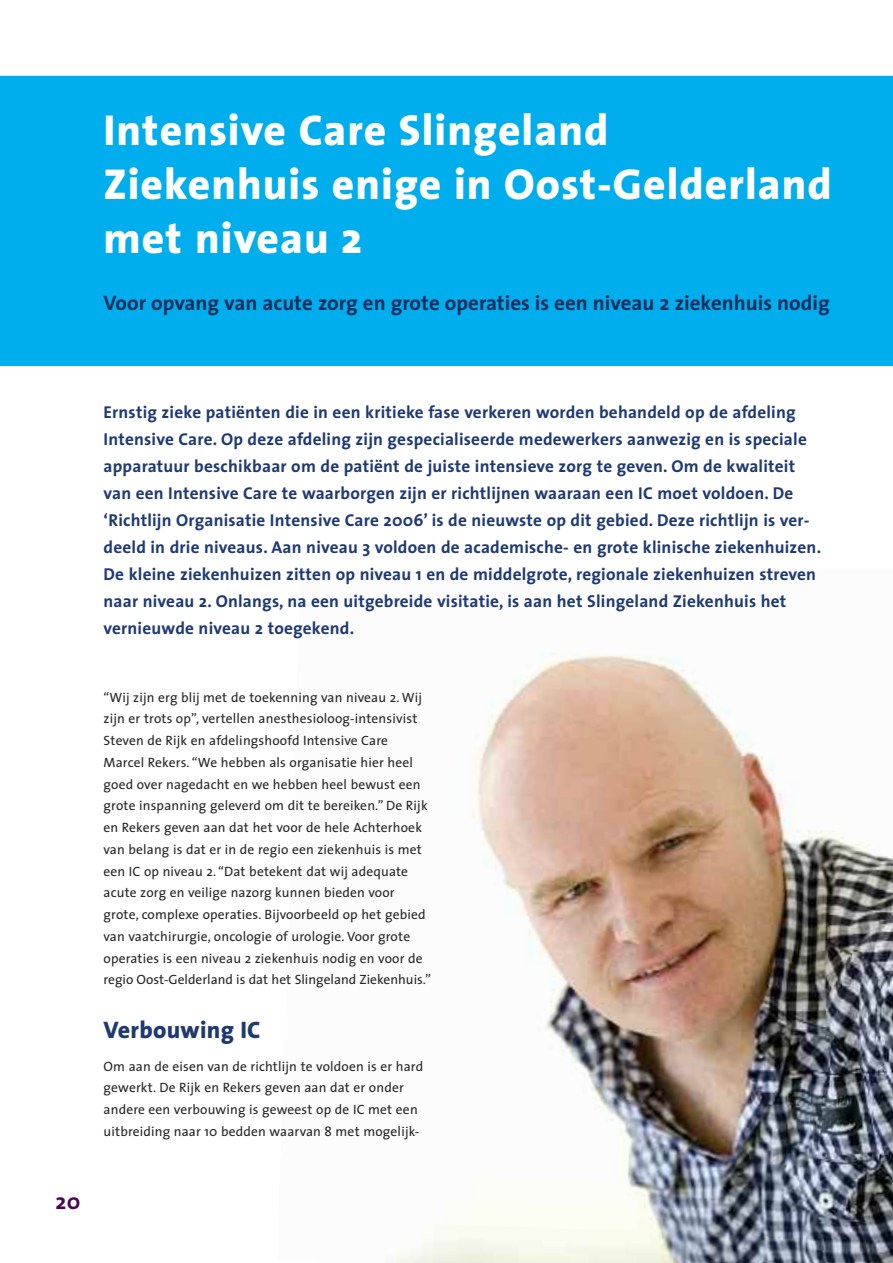
<style>
.page{position:relative;width:893px;height:1263px;background:#fff}
.page>*{position:absolute;margin:0;border:0;box-sizing:border-box;transform-origin:0 0}
.t1{font:800 43.5px/54px "The Sans";letter-spacing:.025em;color:#fff}
.t2{font:800 24px "The Sans";letter-spacing:.01em;color:#1e3a71}
.t3{font:700 22.5px "The Sans";color:#4e0357}
.t4{font:700 21px "The Sans";color:#0e2e5e}
.t5{font:700 17.25px/27px "The Sans";letter-spacing:.01em;color:#1e3a71}
.t6{font:13.5px/21.8px "The Sans";letter-spacing:.01em;color:#272627}
</style>
<div class="page">
<img style="left:396px;top:653px;width:497px;height:610px">
<div style="left:0;top:77px;width:893px;height:289px;background:#00aded"></div>
<hr style="left:0;top:76px;width:893px;height:1px;background:#00aded">
<h1 class="t1" style="left:104px;top:107px;width:730px">Intensive Care Slingeland<br>Ziekenhuis enige in Oost-Gelderland met niveau 2</h1>
<h3 class="t4" style="left:104px;top:294px;width:728px">Voor opvang van acute zorg en grote operaties is een niveau 2 ziekenhuis nodig</h3>
<h3 class="t3" style="left:56px;top:1193px;width:26px">20</h3>
<p class="t5" style="left:104px;top:401px;width:719px">Ernstig zieke patiënten die in een kritieke fase verkeren worden behandeld op de afdeling Intensive Care. Op deze afdeling zijn gespecialiseerde medewerkers aanwezig en is speciale apparatuur beschikbaar om de patiënt de juiste intensieve zorg te geven. Om de kwaliteit van een Intensive Care te waarborgen zijn er richtlijnen waaraan een IC moet voldoen. De ‘Richtlijn Organisatie Intensive Care 2006’ is de nieuwste op dit gebied. Deze richtlijn is ver&shy;deeld in drie niveaus. Aan niveau 3 voldoen de academische- en grote klinische ziekenhuizen.<br>De kleine ziekenhuizen zitten op niveau 1 en de middelgrote, regionale ziekenhuizen streven naar niveau 2. Onlangs, na een uitgebreide visitatie, is aan het Slingeland Ziekenhuis het vernieuwde niveau 2 toegekend.</p>
<p class="t6" style="left:104px;top:687px;width:329px">“Wij zijn erg blij met de toekenning van niveau 2. Wij zijn er trots op”, vertellen anesthesioloog-intensivist Steven de Rijk en afdelingshoofd Intensive Care Marcel Rekers. “We hebben als organisatie hier heel goed over nagedacht en we hebben heel bewust een grote inspanning geleverd om dit te bereiken.” De Rijk en Rekers geven aan dat het voor de hele Achterhoek van belang is dat er in de regio een ziekenhuis is met een IC op niveau 2. “Dat betekent dat wij adequate acute zorg en veilige nazorg kunnen bieden voor grote, complexe operaties. Bijvoorbeeld op het gebied van vaatchirurgie, oncologie of urologie. Voor grote operaties is een niveau 2 ziekenhuis nodig en voor de regio Oost-Gelderland is dat het Slingeland Ziekenhuis.”</p>
<h2 class="t2" style="left:104px;top:1021px;width:159px">Verbouwing IC</h2>
<p class="t6" style="left:104px;top:1056px;width:321px">Om aan de eisen van de richtlijn te voldoen is er hard gewerkt. De Rijk en Rekers geven aan dat er onder andere een verbouwing is geweest op de IC met een uitbreiding naar 10 bedden waarvan 8 met mogelijk-</p>
</div>
